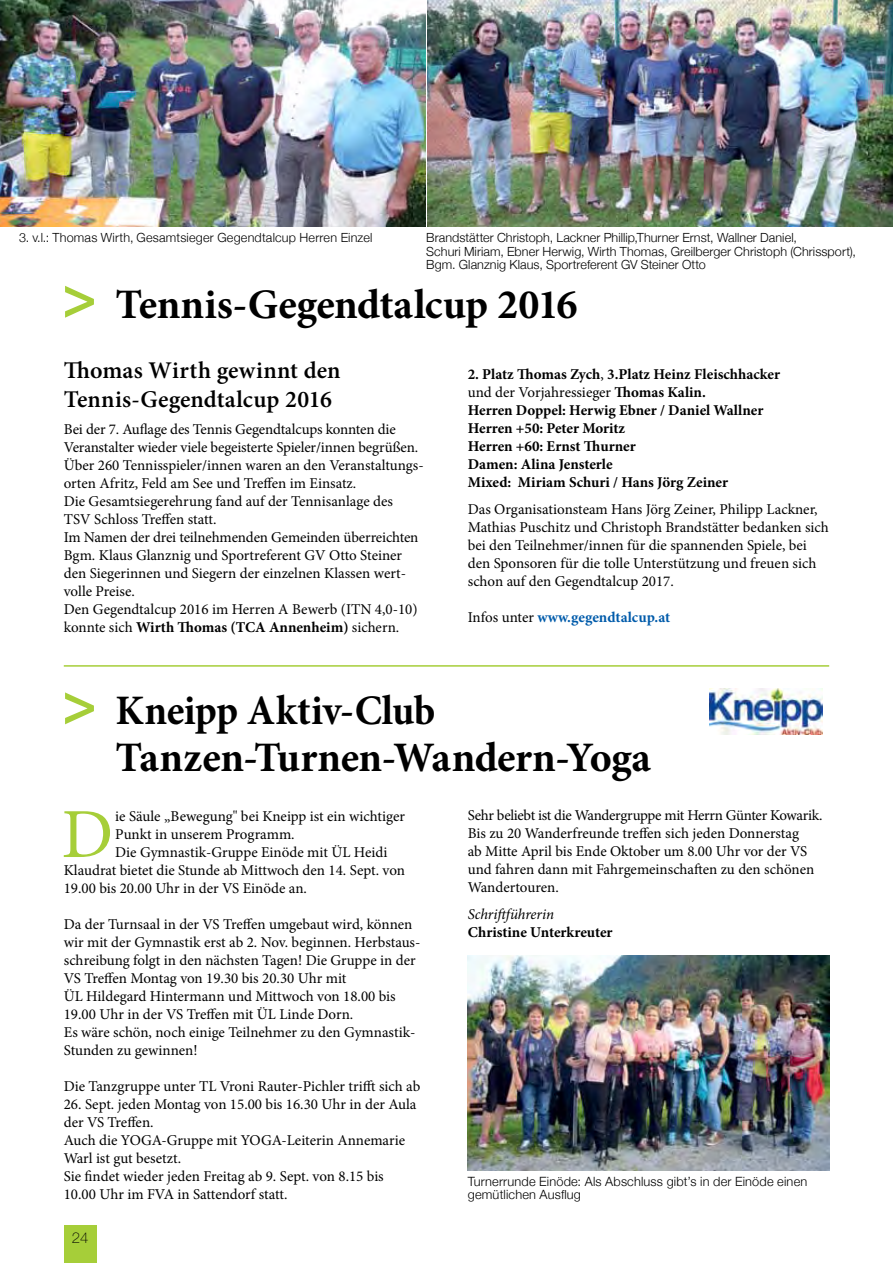
<style>
.page{position:relative;width:893px;height:1263px;background:#fff}
.page>*{position:absolute;margin:0;border:0;box-sizing:border-box;transform-origin:0 0}
.t1{font:70.35px "Minion Pro";color:#a6ce39}
.t2{font:700 42px/46.5px "Minion Pro";letter-spacing:-.01em;color:#000;scale:.96 1}
.t3{font:700 42px "Minion Pro";letter-spacing:-.01em;color:#000}
.t4{font:600 24px/28.8px "Minion Pro";letter-spacing:.005em;color:#000}
.t5{font:15px/18px "Minion Pro";color:#000}
.t6{font:700 15px/18px "Minion Pro";color:#000}
.t7{font:700 15px "Minion Pro";color:#005baa}
.t8{font:italic 15px "Minion Pro";letter-spacing:-.01em;color:#000}
.t9{font:100 15px "Helvetica Neue";color:#000}
.t10{font:300 12.75px/13.8px "Helvetica Neue";letter-spacing:.015em;color:#000}
.t11{font:300 12.6px/13.8px "Helvetica Neue";letter-spacing:.005em;color:#000}
.s1{font-family:"Myriad Pro";font-size:60px;color:#a6ce39}
.s2{font-weight:700}
.s3{font-weight:400}
.s4{font-weight:400;color:#000}
</style>
<div class="page">
<div style="left:64px;top:1225px;width:32px;height:38px;background:#a6ce39"></div>
<img style="left:0;top:0;width:425px;height:226px">
<hr style="left:64px;top:665px;width:765px;height:2px;background:#a6ce39">
<img style="left:468px;top:956px;width:361px;height:214px">
<img style="left:427px;top:0;width:466px;height:226px">
<img style="left:710px;top:689px;width:113px;height:46px">
<p class="t11" style="left:19px;top:230px;width:355px">3. v.l.: Thomas Wirth, Gesamtsieger Gegendtalcup Herren Einzel</p>
<p class="t11" style="left:426px;top:230px;width:431px">Brandstätter Christoph, Lackner Phillip,Thurner Ernst, Wallner Daniel,<br>Schuri Miriam, Ebner Herwig, Wirth Thomas, Greilberger Christoph (Chrissport),<br>Bgm. Glanznig Klaus, Sportreferent GV Steiner Otto</p>
<h2 class="t3" style="left:62px;top:275px;width:517px"><span class="s1">&gt;</span> Tennis-Gegendtalcup 2016</h2>
<h3 class="t4" style="left:64px;top:356px;width:278px">Thomas Wirth gewinnt den<br>Tennis-Gegendtalcup 2016</h3>
<p class="t5" style="left:64px;top:420px;width:361px">Bei der 7. Auflage des Tennis Gegendtalcups konnten die Veranstalter wieder viele begeisterte Spieler/innen begrüßen.<br>Über 260 Tennisspieler/innen waren an den Veranstaltungs&shy;orten Afritz, Feld am See und Treffen im Einsatz.<br>Die Gesamtsiegerehrung fand auf der Tennisanlage des TSV Schloss Treffen statt.<br>Im Namen der drei teilnehmenden Gemeinden überreichten Bgm. Klaus Glanznig und Sportreferent GV Otto Steiner den Siegerinnen und Siegern der einzelnen Klassen wert&shy;volle Preise.<br>Den Gegendtalcup 2016 im Herren A Bewerb (ITN 4,0-10) konnte sich <span class="s2">Wirth Thomas (TCA Annenheim)</span> sichern.</p>
<p class="t6" style="left:468px;top:365px;width:314px">2. Platz Thomas Zych<span class="s3">,</span> 3.Platz Heinz Fleischhacker <span class="s3">und der Vorjahressieger</span> Thomas Kalin.<br>Herren Doppel: Herwig Ebner / Daniel Wallner Herren +50: Peter Moritz<br>Herren +60: Ernst Thurner<br>Damen: Alina Jensterle<br>Mixed: Miriam Schuri / Hans Jörg Zeiner</p>
<p class="t5" style="left:468px;top:500px;width:363px">Das Organisationsteam Hans Jörg Zeiner, Philipp Lackner, Mathias Puschitz und Christoph Brandstätter bedanken sich bei den Teilnehmer/innen für die spannenden Spiele, bei den Sponsoren für die tolle Unterstützung und freuen sich schon auf den Gegendtalcup 2017.</p>
<p class="t7" style="left:468px;top:606px;width:204px"><span class="s4">Infos unter</span> www.gegendtalcup.at</p>
<h2 class="t2" style="left:116px;top:687px;width:559px;text-indent:-54px"><span class="s1">&gt;</span> Kneipp Aktiv-Club<br>Tanzen-Turnen-Wandern-Yoga</h2>
<h1 class="t1" style="left:61px;top:787px;width:53px">D</h1>
<p class="t5" style="left:115px;top:807px;width:291px">ie Säule „Bewegung" bei Kneipp ist ein wichtiger</p>
<p class="t5" style="left:115px;top:825px;width:181px">Punkt in unserem Programm.</p>
<p class="t5" style="left:115px;top:843px;width:274px">Die Gymnastik-Gruppe Einöde mit ÜL Heidi</p>
<p class="t5" style="left:64px;top:861px;width:343px">Klaudrat bietet die Stunde ab Mittwoch den 14. Sept. von</p>
<p class="t5" style="left:64px;top:879px;width:245px">19.00 bis 20.00 Uhr in der VS Einöde an.</p>
<p class="t5" style="left:64px;top:915px;width:358px">Da der Turnsaal in der VS Treffen umgebaut wird, können wir mit der Gymnastik erst ab 2. Nov. beginnen. Herbstaus&shy;schreibung folgt in den nächsten Tagen! Die Gruppe in der VS Treffen Montag von 19.30 bis 20.30 Uhr mit<br>ÜL Hildegard Hintermann und Mittwoch von 18.00 bis 19.00 Uhr in der VS Treffen mit ÜL Linde Dorn.<br>Es wäre schön, noch einige Teilnehmer zu den Gymnastik-Stunden zu gewinnen!</p>
<p class="t5" style="left:64px;top:1077px;width:358px">Die Tanzgruppe unter TL Vroni Rauter-Pichler trifft sich ab</p>
<p class="t5" style="left:64px;top:1095px;width:354px">26. Sept. jeden Montag von 15.00 bis 16.30 Uhr in der Aula der VS Treffen.<br>Auch die YOGA-Gruppe mit YOGA-Leiterin Annemarie Warl ist gut besetzt.<br>Sie findet wieder jeden Freitag ab 9. Sept. von 8.15 bis 10.00 Uhr im FVA in Sattendorf statt.</p>
<p class="t9" style="left:72px;top:1229px;width:18px">24</p>
<p class="t5" style="left:468px;top:806px;width:356px">Sehr beliebt ist die Wandergruppe mit Herrn Günter Kowarik.<br>Bis zu 20 Wanderfreunde treffen sich jeden Donnerstag<br>ab Mitte April bis Ende Oktober um 8.00 Uhr vor der VS und fahren dann mit Fahrgemeinschaften zu den schönen Wandertouren.</p>
<p class="t8" style="left:468px;top:903px;width:88px">Schriftführerin</p>
<p class="t6" style="left:468px;top:923px;width:146px">Christine Unterkreuter</p>
<p class="t10" style="left:468px;top:1173px;width:341px">Turnerrunde Einöde: Als Abschluss gibt’s in der Einöde einen gemütlichen Ausflug</p>
</div>
